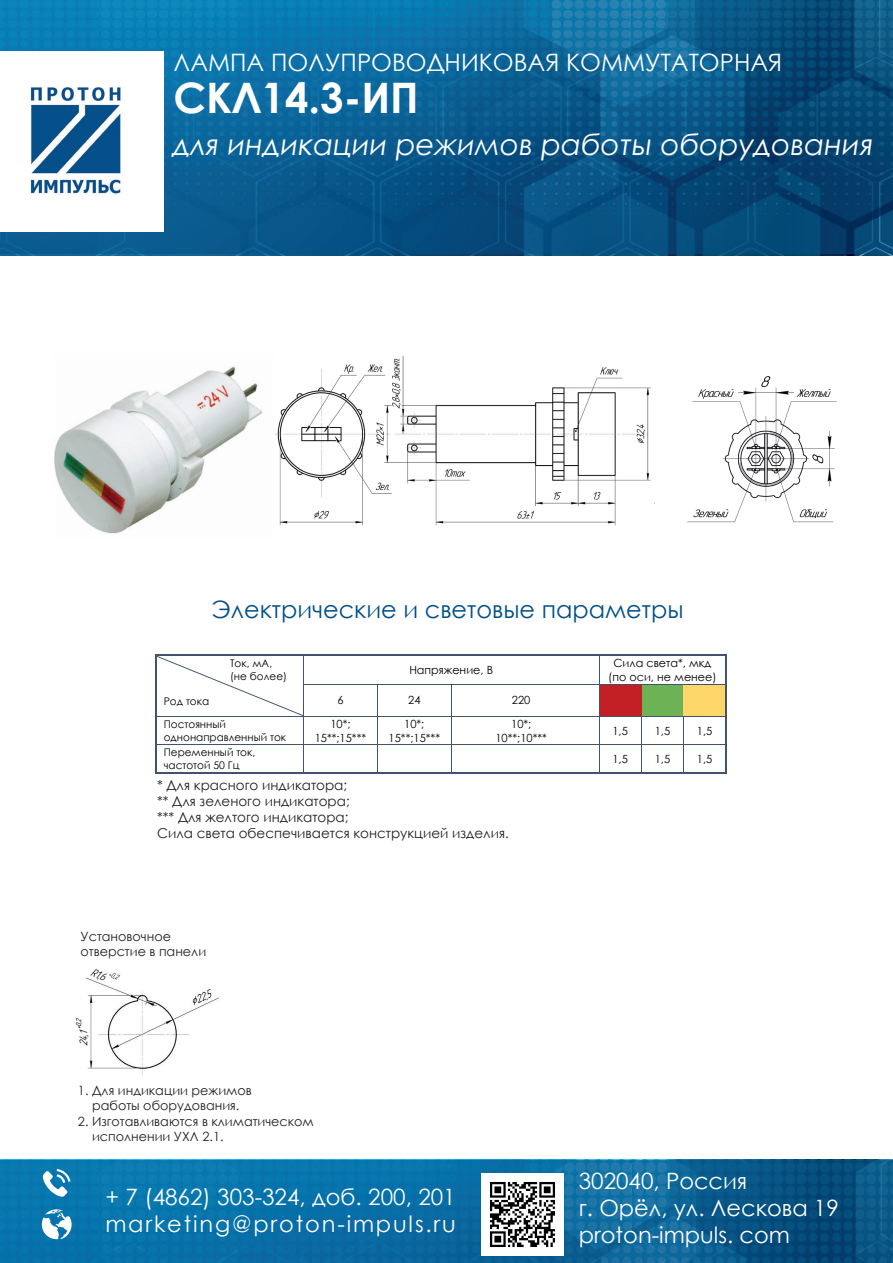
<style>
.page{position:relative;width:893px;height:1263px;background:#fff}
.page>*{position:absolute;margin:0;border:0;box-sizing:border-box;transform-origin:0 0}
.t1{font:700 42px "Century Gothic";color:#fff}
.t2{font:italic 29.25px "Century Gothic";color:#fff}
.t3{font:24px "Century Gothic";color:#fff}
.t4{font:24px "Century Gothic";color:#015089}
.t5{font:22.5px/27px "Century Gothic";letter-spacing:.08em;color:#fff}
.t6{font:22.5px/27px "Century Gothic";color:#fff}
.t7{font:13.5px/16.2px "Century Gothic";color:#231f20}
.t8{font:12.75px/15.3px "Century Gothic";color:#231f20}
.t9{font:11.25px/13.8px "Century Gothic";color:#000001;text-align:center}
.t10{font:10.5px/12.9px "Century Gothic";color:#000001}
</style>
<div class="page">
<svg style="left:0;top:0;width:893px;height:253px;background:#095c8e"></svg>
<img style="left:0;top:51px;width:164px;height:180px">
<svg style="left:0;top:1160px;width:893px;height:103px;background:#09689d"></svg>
<svg style="left:43px;top:1169px;width:28px;height:28px"></svg>
<svg style="left:42px;top:1209px;width:30px;height:30px"></svg>
<img style="left:481px;top:1173px;width:83px;height:83px">
<img style="left:75px;top:969px;width:144px;height:105px">
<img style="left:274px;top:356px;width:377px;height:170px">
<div style="left:683px;top:684px;width:42px;height:32px;background:#fdd66a"></div>
<div style="left:641px;top:684px;width:42px;height:32px;background:#6db255"></div>
<div style="left:599px;top:684px;width:42px;height:32px;background:#c22025"></div>
<hr style="left:305px;top:654px;width:294px;height:2px;background:#41546b">
<hr style="left:600px;top:654px;width:125px;height:2px;background:#41546b">
<hr style="left:725px;top:656px;width:2px;height:28px;background:#41546b">
<hr style="left:304px;top:684px;width:73px;height:1px;background:#41546b">
<hr style="left:378px;top:684px;width:73px;height:1px;background:#41546b">
<hr style="left:452px;top:684px;width:73px;height:1px;background:#41546b">
<hr style="left:526px;top:684px;width:73px;height:1px;background:#41546b">
<svg style="left:599px;top:654px;width:1px;height:30px"></svg>
<hr style="left:599px;top:684px;width:126px;height:1px;background:#41546b">
<hr style="left:377px;top:684px;width:1px;height:32px;background:#41546b">
<hr style="left:451px;top:684px;width:1px;height:32px;background:#41546b">
<hr style="left:599px;top:684px;width:1px;height:32px;background:#41546b">
<hr style="left:725px;top:684px;width:2px;height:32px;background:#41546b">
<hr style="left:304px;top:716px;width:73px;height:1px;background:#41546b">
<hr style="left:378px;top:716px;width:73px;height:1px;background:#41546b">
<hr style="left:452px;top:716px;width:73px;height:1px;background:#41546b">
<hr style="left:526px;top:716px;width:73px;height:1px;background:#41546b">
<hr style="left:599px;top:716px;width:42px;height:1px;background:#41546b">
<hr style="left:642px;top:716px;width:41px;height:1px;background:#41546b">
<hr style="left:684px;top:716px;width:41px;height:1px;background:#41546b">
<hr style="left:725px;top:716px;width:2px;height:28px;background:#41546b">
<hr style="left:304px;top:744px;width:73px;height:1px;background:#41546b">
<hr style="left:378px;top:744px;width:73px;height:1px;background:#41546b">
<hr style="left:452px;top:744px;width:73px;height:1px;background:#41546b">
<hr style="left:526px;top:744px;width:73px;height:1px;background:#41546b">
<hr style="left:599px;top:744px;width:42px;height:1px;background:#41546b">
<hr style="left:642px;top:744px;width:41px;height:1px;background:#41546b">
<hr style="left:684px;top:744px;width:41px;height:1px;background:#41546b">
<svg style="left:155px;top:654px;width:150px;height:120px"></svg>
<hr style="left:305px;top:772px;width:72px;height:2px;background:#41546b">
<svg style="left:377px;top:716px;width:1px;height:58px"></svg>
<hr style="left:378px;top:772px;width:73px;height:2px;background:#41546b">
<svg style="left:451px;top:716px;width:1px;height:58px"></svg>
<hr style="left:452px;top:772px;width:73px;height:2px;background:#41546b">
<hr style="left:526px;top:772px;width:73px;height:2px;background:#41546b">
<svg style="left:599px;top:717px;width:1px;height:57px"></svg>
<hr style="left:600px;top:772px;width:41px;height:2px;background:#41546b">
<svg style="left:641px;top:716px;width:1px;height:58px"></svg>
<hr style="left:642px;top:772px;width:41px;height:2px;background:#41546b">
<svg style="left:683px;top:716px;width:2px;height:58px"></svg>
<hr style="left:685px;top:772px;width:40px;height:2px;background:#41546b">
<hr style="left:725px;top:745px;width:2px;height:27px;background:#41546b">
<img style="left:54px;top:366px;width:208px;height:168px">
<img style="left:687px;top:376px;width:150px;height:146px">
<h3 class="t3" style="left:174px;top:45px;width:610px">ЛАМПА ПОЛУПРОВОДНИКОВАЯ КОММУТАТОРНАЯ</h3>
<h1 class="t1" style="left:174px;top:66px;width:247px">СКЛ14.3-ИП</h1>
<h2 class="t2" style="left:174px;top:124px;width:702px">для индикации режимов работы оборудования</h2>
<h3 class="t4" style="left:211px;top:593px;width:474px">Электрические и световые параметры</h3>
<p class="t10" style="left:164px;top:695px;width:47px">Род тока</p>
<p class="t10" style="left:230px;top:656px;width:58px">Ток, мА, (не более)</p>
<p class="t9" style="left:409px;top:663px;width:85px">Напряжение, В</p>
<p class="t9" style="left:608px;top:656px;width:110px">Сила света*, мкд (по оси, не менее)</p>
<p class="t9" style="left:337px;top:693px;width:8px">6</p>
<p class="t9" style="left:408px;top:693px;width:14px">24</p>
<p class="t9" style="left:512px;top:693px;width:20px">220</p>
<p class="t10" style="left:164px;top:717px;width:124px">Постоянный однонаправленный ток</p>
<p class="t9" style="left:315px;top:717px;width:53px">10*;<br>15**;15***</p>
<p class="t9" style="left:389px;top:717px;width:53px">10*;<br>15**;15***</p>
<p class="t9" style="left:495px;top:717px;width:53px">10*;<br>10**;10***</p>
<p class="t9" style="left:612px;top:723px;width:17px">1,5</p>
<p class="t9" style="left:655px;top:723px;width:17px">1,5</p>
<p class="t9" style="left:697px;top:723px;width:17px">1,5</p>
<p class="t10" style="left:164px;top:746px;width:93px">Переменный ток, частотой 50 Гц</p>
<p class="t9" style="left:612px;top:752px;width:17px">1,5</p>
<p class="t9" style="left:655px;top:752px;width:17px">1,5</p>
<p class="t9" style="left:697px;top:752px;width:17px">1,5</p>
<p class="t7" style="left:157px;top:777px;width:353px">* Для красного индикатора;<br>** Для зеленого индикатора;<br>*** Для желтого индикатора;<br>Сила света обеспечивается конструкцией изделия.</p>
<p class="t8" style="left:81px;top:928px;width:127px">Установочное отверстие в панели</p>
<p class="t8" style="left:78px;top:1082px;width:175px;text-align:center">1. Для индикации режимов работы оборудования.</p>
<p class="t8" style="left:92px;top:1113px;width:223px;text-indent:-14px">2. Изготавливаются в климатическом исполнении УХЛ 2.1.</p>
<h3 class="t5" style="left:105px;top:1183px;width:352px">+ 7 (4862) 303-324, доб. 200, 201 marketing@proton-impuls.ru</h3>
<h3 class="t6" style="left:579px;top:1167px;width:262px">302040, Россия<br>г. Орёл, ул. Лескова 19 proton-impuls. com</h3>
</div>
